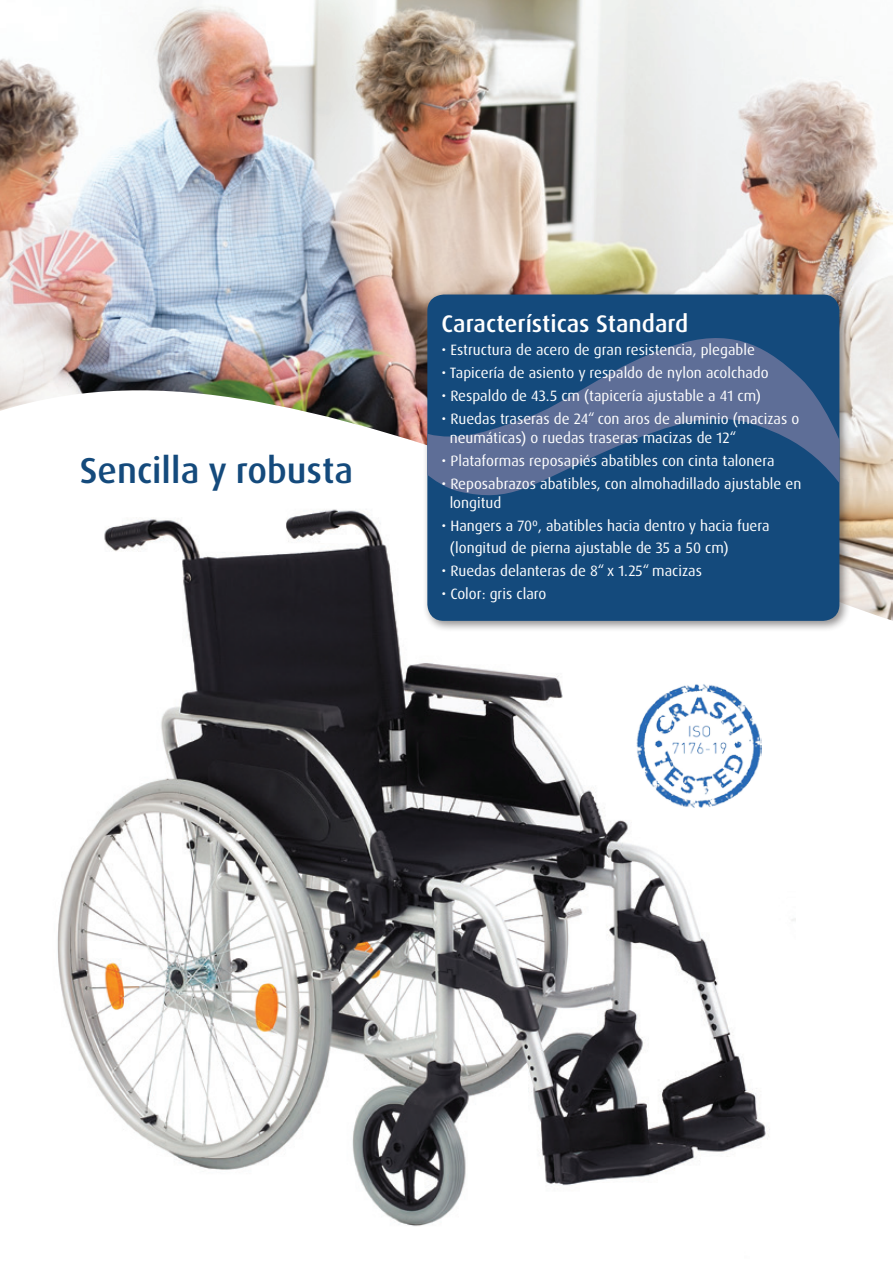
<style>
.page{position:relative;width:893px;height:1263px;background:#fff}
.page>*{position:absolute;margin:0;border:0;box-sizing:border-box;transform-origin:0 0}
.Head_Breezy_Dax_med{font:500 36px "Dax OT";color:#144a7c}
.Introtext_Breezy_Dax{font:500 24px "Dax OT";color:#fff}
.Introtext_Breezy_Dax-2{font:15px/18.9px "Dax OT";color:#fff}
</style>
<div class="page">
<img style="left:0;top:0;width:893px;height:621px">
<img style="left:45px;top:502px;width:751px;height:724px">
<div style="left:422px;top:289px;width:429px;height:343px;background:#231f20;opacity:.5"></div>
<div style="left:427px;top:295px;width:412px;height:326px;background:#144a7c;border-radius:16px"></div>
<svg style="left:427px;top:328px;width:412px;height:209px"></svg>
<img style="left:633px;top:679px;width:129px;height:131px">
<p class="Head_Breezy_Dax_med" style="left:80px;top:448px;width:275px">Sencilla y robusta</p>
<p class="Introtext_Breezy_Dax" style="left:441px;top:308px;width:249px">Características Standard</p>
<p class="Introtext_Breezy_Dax-2" style="left:441px;top:340px;width:315px">• Estructura de acero de gran resistencia, plegable</p>
<p class="Introtext_Breezy_Dax-2" style="left:441px;top:364px;width:329px">• Tapicería de asiento y respaldo de nylon acolchado</p>
<p class="Introtext_Breezy_Dax-2" style="left:441px;top:387px;width:321px">• Respaldo de 43.5 cm (tapicería ajustable a 41 cm)</p>
<p class="Introtext_Breezy_Dax-2" style="left:450px;top:410px;width:351px;text-indent:-8px">• Ruedas traseras de 24“ con aros de aluminio (macizas o neumáticas) o ruedas traseras macizas de 12“</p>
<p class="Introtext_Breezy_Dax-2" style="left:441px;top:452px;width:335px">• Plataformas reposapiés abatibles con cinta talonera</p>
<p class="Introtext_Breezy_Dax-2" style="left:450px;top:475px;width:353px;text-indent:-8px">• Reposabrazos abatibles, con almohadillado ajustable en longitud</p>
<p class="Introtext_Breezy_Dax-2" style="left:450px;top:515px;width:321px;line-height:21.6px;text-indent:-8px">• Hangers a 70º, abatibles hacia dentro y hacia fuera (longitud de pierna ajustable de 35 a 50 cm)</p>
<p class="Introtext_Breezy_Dax-2" style="left:441px;top:561px;width:262px">• Ruedas delanteras de 8“ x 1.25“ macizas</p>
<p class="Introtext_Breezy_Dax-2" style="left:441px;top:584px;width:106px">• Color: gris claro</p>
</div>
